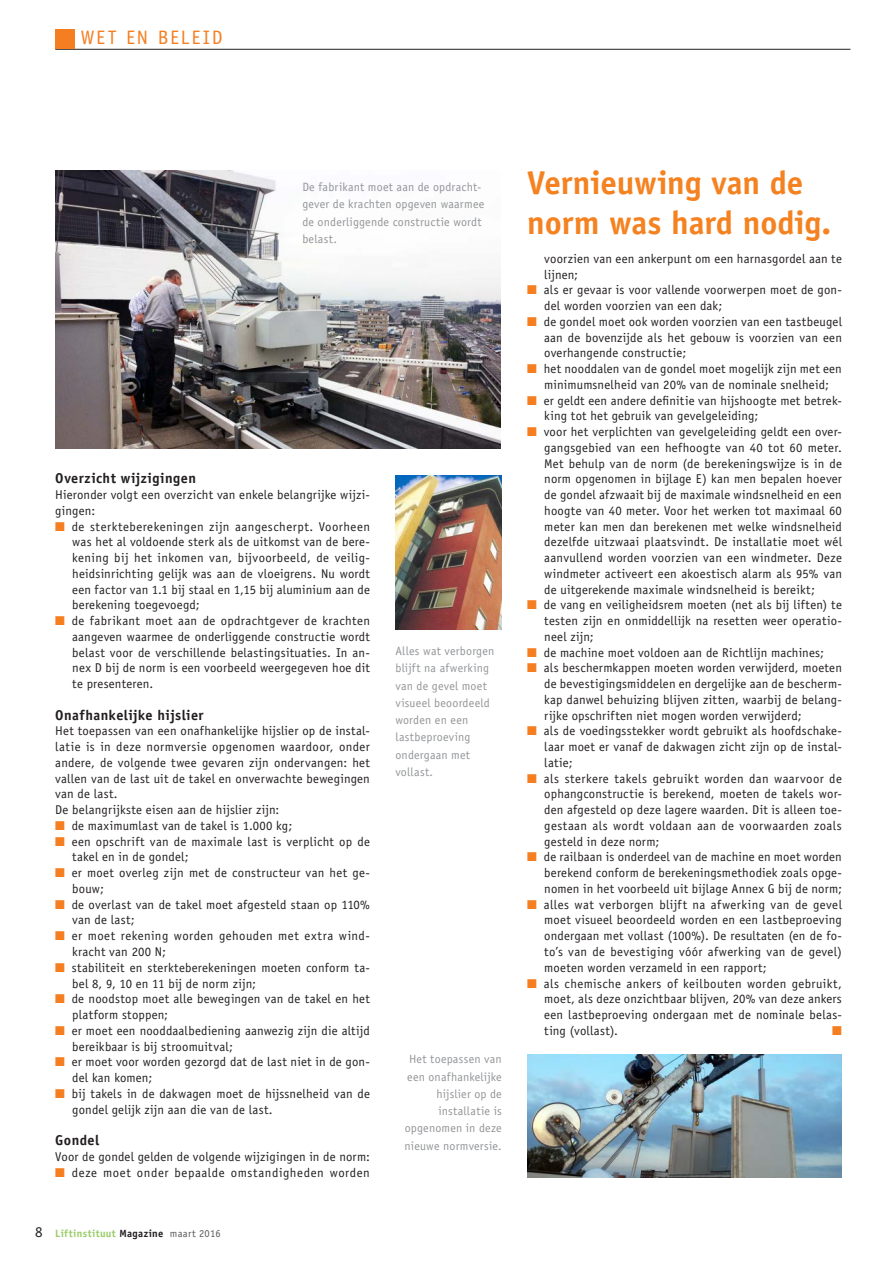
<style>
.page{position:relative;width:893px;height:1263px;background:#fff}
.page>*{position:absolute;margin:0;border:0;box-sizing:border-box;transform-origin:0 0}
.Quotes_LI_Mag{font:700 33px/39.6px "Officina Sans Std";letter-spacing:-.005em;color:#f58220}
.t1{font:19.5px "Officina Sans Std";letter-spacing:.09em;color:#f57e21}
.Tussenkopje_LI_Mag{font:700 14.25px "Officina Sans Std";letter-spacing:.03em;color:#231f20}
.Platte_tekst_LI_Mag{font:12.75px/15.8px "Officina Sans Std";letter-spacing:.015em;color:#231f20}
.Platte_tekst_LI_Mag-2{font:12.75px/15.8px "Officina Sans Std";letter-spacing:.035em;color:#231f20}
.Platte_tekst_LI_Mag-3{font:12.75px "Officina Sans Std";letter-spacing:.045em;color:#231f20}
.t2{font:12.75px "Zapf Dingbats Std";color:#f57e21}
.Bijschrift_LI_Mag{font:12px/17.2px "Officina Sans Std";letter-spacing:.015em;color:#939598}
.t3{font:700 10.5px "Officina Sans Std";letter-spacing:.03em;color:#99cd66}
.s1{color:#f57e21}
.s2{font-weight:400;font-size:15px;color:#231f20}
.s3{color:#231f20}
.s4{font-weight:400;color:#57585a}
</style>
<div class="page">
<img style="left:55px;top:170px;width:446px;height:279px">
<img style="left:395px;top:476px;width:107px;height:154px">
<img style="left:527px;top:1054px;width:315px;height:124px">
<hr style="left:55px;top:49px;width:795px;height:1px;background:#231f20">
<div style="left:55px;top:30px;width:19px;height:19px;background:#f57e21"></div>
<p class="t1" style="left:81px;top:26px;width:143px">WET EN BELEID</p>
<p class="Bijschrift_LI_Mag" style="left:302px;top:178px;width:184px">De fabrikant moet aan de opdracht&shy;gever de krachten opgeven waarmee de onderliggende constructie wordt belast.</p>
<p class="Tussenkopje_LI_Mag" style="left:55px;top:470px;width:142px">Overzicht wijzigingen</p>
<p class="Platte_tekst_LI_Mag" style="left:55px;top:487px;width:316px">Hieronder volgt een overzicht van enkele belangrijke wijzi&shy;gingen:</p>
<p class="Platte_tekst_LI_Mag" style="left:72px;top:518px;width:299px;text-align:justify;text-indent:-17px"><span class="s1">■</span> de sterkteberekeningen zijn aangescherpt. Voorheen was het al voldoende sterk als de uitkomst van de bere&shy;kening bij het inkomen van, bijvoorbeeld, de veilig&shy;heidsinrichting gelijk was aan de vloeigrens. Nu wordt een factor van 1.1 bij staal en 1,15 bij aluminium aan de berekening toegevoegd;</p>
<p class="Platte_tekst_LI_Mag" style="left:72px;top:613px;width:299px;text-align:justify;text-indent:-17px"><span class="s1">■</span> de fabrikant moet aan de opdrachtgever de krachten aangeven waarmee de onderliggende constructie wordt belast voor de verschillende belastingsituaties. In an&shy;nex D bij de norm is een voorbeeld weergegeven hoe dit te presenteren.</p>
<p class="Tussenkopje_LI_Mag" style="left:55px;top:706px;width:150px">Onafhankelijke hijslier</p>
<p class="Platte_tekst_LI_Mag" style="left:55px;top:723px;width:316px;text-align:justify">Het toepassen van een onafhankelijke hijslier op de instal&shy;latie is in deze normversie opgenomen waardoor, onder andere, de volgende twee gevaren zijn ondervangen: het vallen van de last uit de takel en onverwachte bewegingen van de last.</p>
<p class="Platte_tekst_LI_Mag" style="left:55px;top:802px;width:226px">De belangrijkste eisen aan de hijslier zijn:</p>
<p class="Platte_tekst_LI_Mag" style="left:55px;top:818px;width:238px"><span class="s1">■</span> de maximumlast van de takel is 1.000 kg;</p>
<p class="Platte_tekst_LI_Mag" style="left:72px;top:833px;width:299px;text-indent:-17px"><span class="s1">■</span> een opschrift van de maximale last is verplicht op de takel en in de gondel;</p>
<p class="Platte_tekst_LI_Mag" style="left:72px;top:865px;width:299px;text-indent:-17px"><span class="s1">■</span> er moet overleg zijn met de constructeur van het ge&shy;bouw;</p>
<p class="Platte_tekst_LI_Mag" style="left:72px;top:896px;width:299px;text-indent:-17px"><span class="s1">■</span> de overlast van de takel moet afgesteld staan op 110% van de last;</p>
<p class="Platte_tekst_LI_Mag-2" style="left:72px;top:928px;width:299px;text-indent:-17px"><span class="s1">■</span> er moet rekening worden gehouden met extra wind&shy;kracht van 200 N;</p>
<p class="Platte_tekst_LI_Mag" style="left:72px;top:959px;width:299px;text-indent:-17px"><span class="s1">■</span> stabiliteit en sterkteberekeningen moeten conform ta&shy;bel 8, 9, 10 en 11 bij de norm zijn;</p>
<p class="Platte_tekst_LI_Mag" style="left:72px;top:991px;width:299px;text-indent:-17px"><span class="s1">■</span> de noodstop moet alle bewegingen van de takel en het platform stoppen;</p>
<p class="Platte_tekst_LI_Mag" style="left:72px;top:1022px;width:299px;text-indent:-17px"><span class="s1">■</span> er moet een nooddaalbediening aanwezig zijn die altijd bereikbaar is bij stroomuitval;</p>
<p class="Platte_tekst_LI_Mag" style="left:72px;top:1054px;width:299px;text-indent:-17px"><span class="s1">■</span> er moet voor worden gezorgd dat de last niet in de gon&shy;del kan komen;</p>
<p class="Platte_tekst_LI_Mag" style="left:72px;top:1085px;width:299px;text-indent:-17px"><span class="s1">■</span> bij takels in de dakwagen moet de hijssnelheid van de gondel gelijk zijn aan die van de last.</p>
<p class="Tussenkopje_LI_Mag" style="left:55px;top:1131px;width:46px">Gondel</p>
<p class="Platte_tekst_LI_Mag" style="left:55px;top:1148px;width:316px">Voor de gondel gelden de volgende wijzigingen in de norm:</p>
<p class="Platte_tekst_LI_Mag-3" style="left:55px;top:1165px;width:316px"><span class="s1">■</span> deze moet onder bepaalde omstandigheden worden</p>
<p class="t3" style="left:35px;top:1226px;width:187px"><span class="s2">8</span> Liftinstituut <span class="s3">Magazine</span> <span class="s4">maart 2016</span></p>
<p class="Bijschrift_LI_Mag" style="left:395px;top:642px;width:100px">Alles wat verborgen blijft na afwerking van de gevel moet visueel beoordeeld worden en een lastbeproeving ondergaan met vollast.</p>
<p class="Bijschrift_LI_Mag" style="left:404px;top:1051px;width:99px;text-align:right">Het toepassen van een onafhankelijke hijslier op de installatie is opgenomen in deze nieuwe normversie.</p>
<p class="Quotes_LI_Mag" style="left:527px;top:163px;width:305px">Vernieuwing van de norm was hard nodig.</p>
<p class="Platte_tekst_LI_Mag" style="left:544px;top:251px;width:299px">voorzien van een ankerpunt om een harnasgordel aan te lijnen;</p>
<p class="Platte_tekst_LI_Mag" style="left:544px;top:282px;width:299px;text-indent:-17px"><span class="s1">■</span> als er gevaar is voor vallende voorwerpen moet de gon&shy;del worden voorzien van een dak;</p>
<p class="Platte_tekst_LI_Mag" style="left:544px;top:314px;width:299px;text-align:justify;text-indent:-17px"><span class="s1">■</span> de gondel moet ook worden voorzien van een tastbeugel aan de bovenzijde als het gebouw is voorzien van een overhangende constructie;</p>
<p class="Platte_tekst_LI_Mag" style="left:527px;top:361px;width:316px;text-align:center"><span class="s1">■</span> het nooddalen van de gondel moet mogelijk zijn met een minimumsnelheid van 20% van de nominale snelheid;</p>
<p class="Platte_tekst_LI_Mag" style="left:544px;top:392px;width:299px;text-indent:-17px"><span class="s1">■</span> er geldt een andere definitie van hijshoogte met betrek&shy;king tot het gebruik van gevelgeleiding;</p>
<p class="Platte_tekst_LI_Mag" style="left:544px;top:424px;width:299px;text-align:justify;text-indent:-17px"><span class="s1">■</span> voor het verplichten van gevelgeleiding geldt een over&shy;gangsgebied van een hefhoogte van 40 tot 60 meter.<br>Met behulp van de norm (de berekeningswijze is in de norm opgenomen in bijlage E) kan men bepalen hoever de gondel afzwaait bij de maximale windsnelheid en een hoogte van 40 meter. Voor het werken tot maximaal 60 meter kan men dan berekenen met welke windsnelheid dezelfde uitzwaai plaatsvindt. De installatie moet wél aanvullend worden voorzien van een windmeter. Deze windmeter activeert een akoestisch alarm als 95% van de uitgerekende maximale windsnelheid is bereikt;</p>
<p class="Platte_tekst_LI_Mag" style="left:544px;top:597px;width:299px;text-align:justify;text-indent:-17px"><span class="s1">■</span> de vang en veiligheidsrem moeten (net als bij liften) te testen zijn en onmiddellijk na resetten weer operatio&shy;neel zijn;</p>
<p class="Platte_tekst_LI_Mag" style="left:527px;top:644px;width:298px"><span class="s1">■</span> de machine moet voldoen aan de Richtlijn machines;</p>
<p class="Platte_tekst_LI_Mag" style="left:544px;top:660px;width:299px;text-align:justify;text-indent:-17px"><span class="s1">■</span> als beschermkappen moeten worden verwijderd, moeten de bevestigingsmiddelen en dergelijke aan de bescherm&shy;kap danwel behuizing blijven zitten, waarbij de belang&shy;rijke opschriften niet mogen worden verwijderd;</p>
<p class="Platte_tekst_LI_Mag" style="left:544px;top:723px;width:299px;text-align:justify;text-indent:-17px"><span class="s1">■</span> als de voedingsstekker wordt gebruikt als hoofdschake&shy;laar moet er vanaf de dakwagen zicht zijn op de instal&shy;latie;</p>
<p class="Platte_tekst_LI_Mag" style="left:544px;top:770px;width:299px;text-align:justify;text-indent:-17px"><span class="s1">■</span> als sterkere takels gebruikt worden dan waarvoor de ophangconstructie is berekend, moeten de takels wor&shy;den afgesteld op deze lagere waarden. Dit is alleen toe&shy;gestaan als wordt voldaan aan de voorwaarden zoals gesteld in deze norm;</p>
<p class="Platte_tekst_LI_Mag" style="left:544px;top:849px;width:299px;text-align:justify;text-indent:-17px"><span class="s1">■</span> de railbaan is onderdeel van de machine en moet worden berekend conform de berekeningsmethodiek zoals opge&shy;nomen in het voorbeeld uit bijlage Annex G bij de norm;</p>
<p class="Platte_tekst_LI_Mag" style="left:544px;top:896px;width:299px;text-align:justify;text-indent:-17px"><span class="s1">■</span> alles wat verborgen blijft na afwerking van de gevel moet visueel beoordeeld worden en een lastbeproeving ondergaan met vollast (100%). De resultaten (en de fo&shy;to’s van de bevestiging vóór afwerking van de gevel) moeten worden verzameld in een rapport;</p>
<p class="Platte_tekst_LI_Mag" style="left:544px;top:975px;width:299px;text-align:justify;text-indent:-17px"><span class="s1">■</span> als chemische ankers of keilbouten worden gebruikt, moet, als deze onzichtbaar blijven, 20% van deze ankers een lastbeproeving ondergaan met de nominale belas&shy;ting (vollast).</p>
<p class="t2" style="left:832px;top:1024px;width:11px">■</p>
</div>
